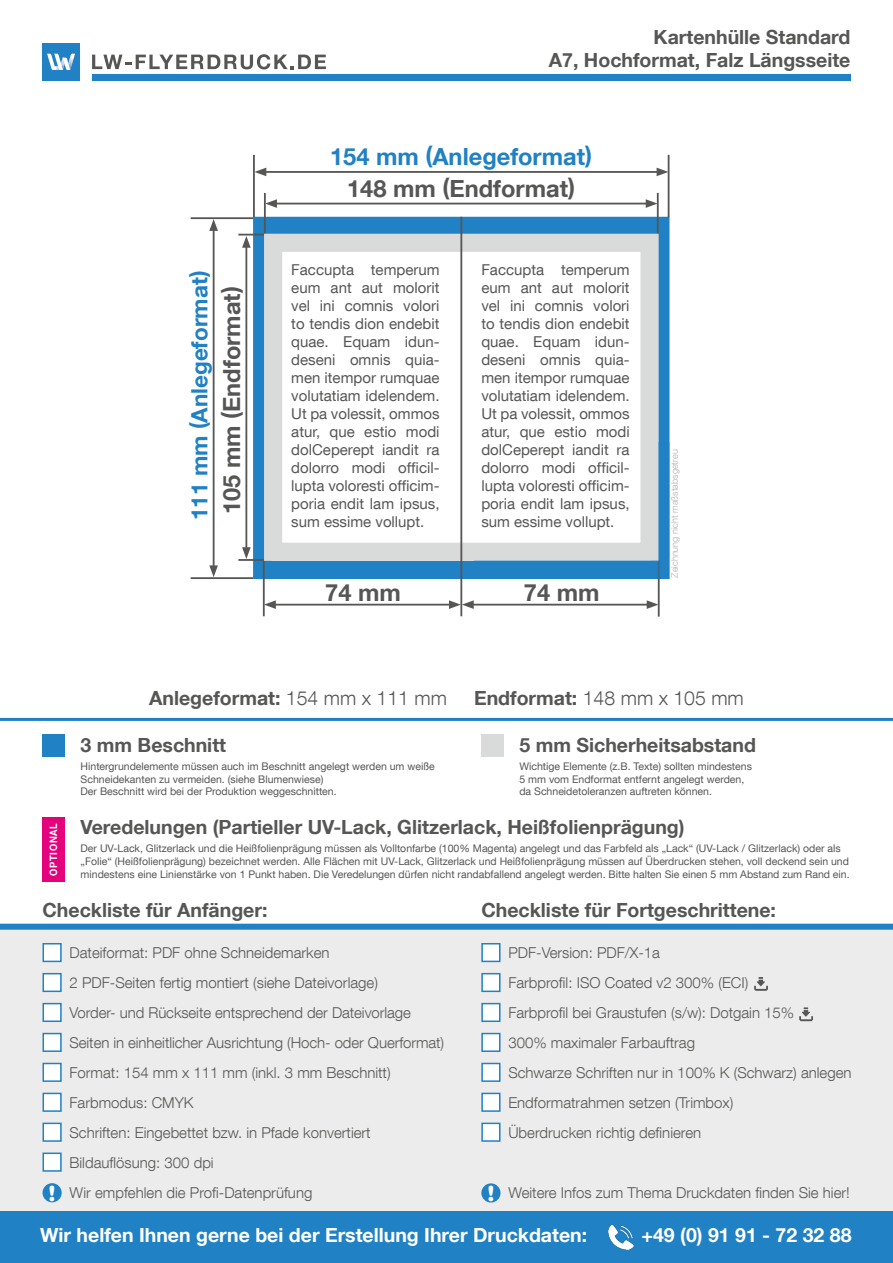
<style>
.page{position:relative;width:893px;height:1263px;background:#fff}
.page>*{position:absolute;margin:0;border:0;box-sizing:border-box;transform-origin:0 0}
.t1{font:700 23.7px "Helvetica Neue LT Com";color:#565655}
.t2{font:700 23.7px "Helvetica Neue LT Com";color:#2081c4}
.t3{font:700 22.5px "Helvetica Neue LT Com";color:#2081c4}
.t4{font:900 21px "Helvetica Rounded";color:#fff}
.t5{font:700 19.5px "Helvetica Neue LT Com";color:#565655}
.t6{font:700 19.5px "Helvetica Neue LT Com";color:#fff}
.t7{font:300 19.5px "Helvetica Neue LT Com";color:#565655}
.t8{font:300 15px "Helvetica Neue LT Com";color:#565655}
.t9{font:15px/18px "Helvetica Neue LT Com";color:#565655;text-align:justify}
.t10{font:10.5px/12.6px "Helvetica Neue LT Com";color:#565655}
.t11{font:700 10.2px "Helvetica Neue LT Com";letter-spacing:.075em;color:#fff;scale:.91 1}
.t12{font:300 9.15px "Helvetica Neue LT Com";color:#b1b2b3}
.s1{font-weight:300}
.s2{font-weight:700}
</style>
<div class="page">
<div style="left:0;top:927px;width:893px;height:309px;background:#ececec"></div>
<div style="left:0;top:924px;width:893px;height:6px;background:#2081c4"></div>
<hr style="left:0;top:718px;width:893px;height:3px;background:#2081c4">
<div style="left:43px;top:735px;width:22px;height:22px;background:#2081c4"></div>
<div style="left:481px;top:735px;width:22px;height:22px;background:#d9dada"></div>
<div style="left:43px;top:943px;width:19px;height:19px;background:#fff;border:2px solid #2081c4"></div>
<div style="left:481px;top:943px;width:19px;height:19px;background:#fff;border:2px solid #2081c4"></div>
<div style="left:43px;top:973px;width:19px;height:19px;background:#fff;border:2px solid #2081c4"></div>
<div style="left:481px;top:973px;width:19px;height:19px;background:#fff;border:2px solid #2081c4"></div>
<div style="left:43px;top:1003px;width:19px;height:19px;background:#fff;border:2px solid #2081c4"></div>
<div style="left:481px;top:1003px;width:19px;height:19px;background:#fff;border:2px solid #2081c4"></div>
<div style="left:43px;top:1033px;width:19px;height:19px;background:#fff;border:2px solid #2081c4"></div>
<div style="left:481px;top:1033px;width:19px;height:19px;background:#fff;border:2px solid #2081c4"></div>
<div style="left:43px;top:1063px;width:19px;height:19px;background:#fff;border:2px solid #2081c4"></div>
<div style="left:481px;top:1063px;width:19px;height:19px;background:#fff;border:2px solid #2081c4"></div>
<div style="left:43px;top:1093px;width:19px;height:19px;background:#fff;border:2px solid #2081c4"></div>
<div style="left:481px;top:1093px;width:19px;height:19px;background:#fff;border:2px solid #2081c4"></div>
<div style="left:43px;top:1122px;width:19px;height:20px;background:#fff;border:2px solid #2081c4"></div>
<div style="left:43px;top:1152px;width:19px;height:20px;background:#fff;border:2px solid #2081c4"></div>
<div style="left:481px;top:1122px;width:19px;height:20px;background:#fff;border:2px solid #2081c4"></div>
<div style="left:43px;top:1183px;width:19px;height:19px;background:#2081c4;border-radius:50%"></div>
<div style="left:481px;top:1183px;width:19px;height:19px;background:#2081c4;border-radius:50%"></div>
<div style="left:0;top:1212px;width:893px;height:51px;background:#2081c4"></div>
<img style="left:608px;top:1224px;width:26px;height:26px">
<div style="left:253px;top:217px;width:416px;height:362px;background:#2081c4"></div>
<hr style="left:191px;top:577px;width:62px;height:2px;background:#565655">
<hr style="left:253px;top:155px;width:2px;height:62px;background:#565655">
<hr style="left:191px;top:217px;width:62px;height:2px;background:#565655">
<hr style="left:668px;top:155px;width:1px;height:62px;background:#565655">
<hr style="left:238px;top:234px;width:26px;height:2px;background:#565655">
<hr style="left:657px;top:193px;width:2px;height:42px;background:#565655">
<hr style="left:238px;top:559px;width:26px;height:2px;background:#565655">
<hr style="left:264px;top:193px;width:2px;height:42px;background:#565655">
<hr style="left:263px;top:560px;width:2px;height:56px;background:#565655">
<hr style="left:658px;top:560px;width:2px;height:57px;background:#565655">
<hr style="left:245px;top:245px;width:2px;height:305px;background:#565655">
<svg style="left:242px;top:236px;width:9px;height:12px"></svg>
<svg style="left:242px;top:547px;width:9px;height:12px"></svg>
<hr style="left:274px;top:203px;width:375px;height:1px;background:#565655">
<svg style="left:646px;top:199px;width:11px;height:9px"></svg>
<svg style="left:265px;top:199px;width:12px;height:9px"></svg>
<hr style="left:273px;top:604px;width:179px;height:1px;background:#565655">
<svg style="left:264px;top:600px;width:12px;height:9px"></svg>
<hr style="left:471px;top:604px;width:179px;height:1px;background:#565655">
<svg style="left:647px;top:600px;width:11px;height:9px"></svg>
<svg style="left:449px;top:600px;width:25px;height:9px"></svg>
<hr style="left:213px;top:228px;width:2px;height:340px;background:#565655">
<svg style="left:209px;top:219px;width:9px;height:12px"></svg>
<svg style="left:209px;top:565px;width:9px;height:12px"></svg>
<hr style="left:263px;top:171px;width:397px;height:2px;background:#565655">
<svg style="left:657px;top:168px;width:11px;height:8px"></svg>
<svg style="left:254px;top:168px;width:12px;height:8px"></svg>
<div style="left:264px;top:234px;width:395px;height:327px;background:#fff;border:18px solid #d9dada"></div>
<svg style="left:754px;top:977px;width:14px;height:14px"></svg>
<svg style="left:799px;top:1007px;width:14px;height:14px"></svg>
<div style="left:92px;top:74px;width:758px;height:6px;background:#2081c4"></div>
<svg style="left:92px;top:54px;width:234px;height:15px"></svg>
<div style="left:43px;top:43px;width:37px;height:37px;background:#2081c4"></div>
<svg style="left:47px;top:54px;width:28px;height:16px"></svg>
<div style="left:43px;top:817px;width:22px;height:65px;background:#e5007c"></div>
<div style="left:658px;top:442px;width:11px;height:137px;background:#2081c4"></div>
<hr style="left:460px;top:217px;width:2px;height:399px;background:#565655">
<p class="t5" style="left:654px;top:25px;width:198px">Kartenhülle Standard</p>
<p class="t5" style="left:549px;top:48px;width:303px">A7, Hochformat, Falz Längsseite</p>
<p class="t2" style="left:330px;top:142px;width:264px">154 mm (Anlegeformat)</p>
<p class="t3" style="left:185px;top:520px;width:251px;rotate:-90deg">111 mm (Anlegeformat)</p>
<p class="t1" style="left:217px;top:514px;width:230px;rotate:-90deg">105 mm (Endformat)</p>
<p class="t1" style="left:347px;top:174px;width:229px">148 mm (Endformat)</p>
<p class="t9" style="left:291px;top:260px;width:150px">Faccupta temperum eum ant aut molorit vel ini comnis volori to tendis dion endebit quae. Equam idun&shy;deseni omnis quia&shy;men itempor rumquae volutatiam idelendem.<br>Ut pa volessit, ommos atur, que estio modi dolCeperept iandit ra dolorro modi officil&shy;lupta voloresti officim&shy;poria endit lam ipsus, sum essime vollupt.</p>
<p class="t9" style="left:481px;top:260px;width:150px">Faccupta temperum eum ant aut molorit vel ini comnis volori to tendis dion endebit quae. Equam idun&shy;deseni omnis quia&shy;men itempor rumquae volutatiam idelendem.<br>Ut pa volessit, ommos atur, que estio modi dolCeperept iandit ra dolorro modi officil&shy;lupta voloresti officim&shy;poria endit lam ipsus, sum essime vollupt.</p>
<p class="t1" style="left:325px;top:577px;width:77px">74 mm</p>
<p class="t1" style="left:524px;top:577px;width:77px">74 mm</p>
<p class="t12" style="left:669px;top:578px;width:130px;rotate:-90deg">Zeichnung nicht maßstabsgetreu</p>
<p class="t11" style="left:47px;top:876px;width:60px;rotate:-90deg">OPTIONAL</p>
<p class="t5" style="left:149px;top:686px;width:299px">Anlegeformat: <span class="s1">154 mm x 111 mm</span></p>
<p class="t7" style="left:474px;top:686px;width:271px"><span class="s2">Endformat:</span> 148 mm x 105 mm</p>
<p class="t5" style="left:81px;top:733px;width:147px">3 mm Beschnitt</p>
<p class="t10" style="left:81px;top:760px;width:356px">Hintergrundelemente müssen auch im Beschnitt angelegt werden um weiße<br>Schneidekanten zu vermeiden. (siehe Blumenwiese)<br>Der Beschnitt wird bei der Produktion weggeschnitten.</p>
<p class="t5" style="left:519px;top:733px;width:238px">5 mm Sicherheitsabstand</p>
<p class="t10" style="left:519px;top:760px;width:234px">Wichtige Elemente (z.B. Texte) sollten mindestens</p>
<p class="t10" style="left:519px;top:772px;width:226px">5 mm vom Endformat entfernt angelegt werden,</p>
<p class="t10" style="left:519px;top:785px;width:194px">da Schneidetoleranzen auftreten können.</p>
<p class="t5" style="left:81px;top:815px;width:605px">Veredelungen (Partieller UV-Lack, Glitzerlack, Heißfolienprägung)</p>
<p class="t10" style="left:81px;top:842px;width:770px">Der UV-Lack, Glitzerlack und die Heißfolienprägung müssen als Volltonfarbe (100% Magenta) angelegt und das Farbfeld als „Lack“ (UV-Lack / Glitzerlack) oder als „Folie“ (Heißfolienprägung) bezeichnet werden. Alle Flächen mit UV-Lack, Glitzerlack und Heißfolienprägung müssen auf Überdrucken stehen, voll deckend sein und</p>
<p class="t10" style="left:81px;top:867px;width:771px">mindestens eine Linienstärke von 1 Punkt haben. Die Veredelungen dürfen nicht randabfallend angelegt werden. Bitte halten Sie einen 5 mm Abstand zum Rand ein.</p>
<p class="t5" style="left:43px;top:897px;width:226px">Checkliste für Anfänger:</p>
<p class="t5" style="left:481px;top:897px;width:296px">Checkliste für Fortgeschrittene:</p>
<p class="t5" style="left:43px;top:942px;width:144px">DATEIAUFBAU:</p>
<p class="t5" style="left:495px;top:933px;width:144px">DATEIAUFBAU:</p>
<p class="t8" style="left:70px;top:943px;width:262px">Dateiformat: PDF ohne Schneidemarken</p>
<p class="t8" style="left:70px;top:973px;width:310px">2 PDF-Seiten fertig montiert (siehe Dateivorlage)</p>
<p class="t8" style="left:70px;top:1003px;width:343px">Vorder- und Rückseite entsprechend der Dateivorlage</p>
<p class="t8" style="left:70px;top:1033px;width:376px">Seiten in einheitlicher Ausrichtung (Hoch- oder Querformat)</p>
<p class="t8" style="left:70px;top:1063px;width:323px">Format: 154 mm x 111 mm (inkl. 3 mm Beschnitt)</p>
<p class="t8" style="left:70px;top:1093px;width:126px">Farbmodus: CMYK</p>
<p class="t8" style="left:70px;top:1123px;width:303px">Schriften: Eingebettet bzw. in Pfade konvertiert</p>
<p class="t8" style="left:70px;top:1153px;width:146px">Bildauflösung: 300 dpi</p>
<p class="t8" style="left:70px;top:1183px;width:244px">Wir empfehlen die Profi-Datenprüfung</p>
<p class="t8" style="left:508px;top:943px;width:153px">PDF-Version: PDF/X-1a</p>
<p class="t8" style="left:508px;top:973px;width:242px">Farbprofil: ISO Coated v2 300% (ECI)</p>
<p class="t8" style="left:508px;top:1003px;width:287px">Farbprofil bei Graustufen (s/w): Dotgain 15%</p>
<p class="t8" style="left:508px;top:1033px;width:188px">300% maximaler Farbauftrag</p>
<p class="t8" style="left:508px;top:1063px;width:345px">Schwarze Schriften nur in 100% K (Schwarz) anlegen</p>
<p class="t8" style="left:508px;top:1093px;width:227px">Endformatrahmen setzen (Trimbox)</p>
<p class="t8" style="left:508px;top:1123px;width:194px">Überdrucken richtig definieren</p>
<p class="t4" style="left:48px;top:1180px;width:9px">!</p>
<p class="t4" style="left:487px;top:1180px;width:9px">!</p>
<p class="t8" style="left:508px;top:1183px;width:343px">Weitere Infos zum Thema Druckdaten finden Sie hier!</p>
<p class="t6" style="left:40px;top:1223px;width:549px">Wir helfen Ihnen gerne bei der Erstellung Ihrer Druckdaten:</p>
<p class="t6" style="left:641px;top:1223px;width:212px">+49 (0) 91 91 - 72 32 88</p>
</div>
